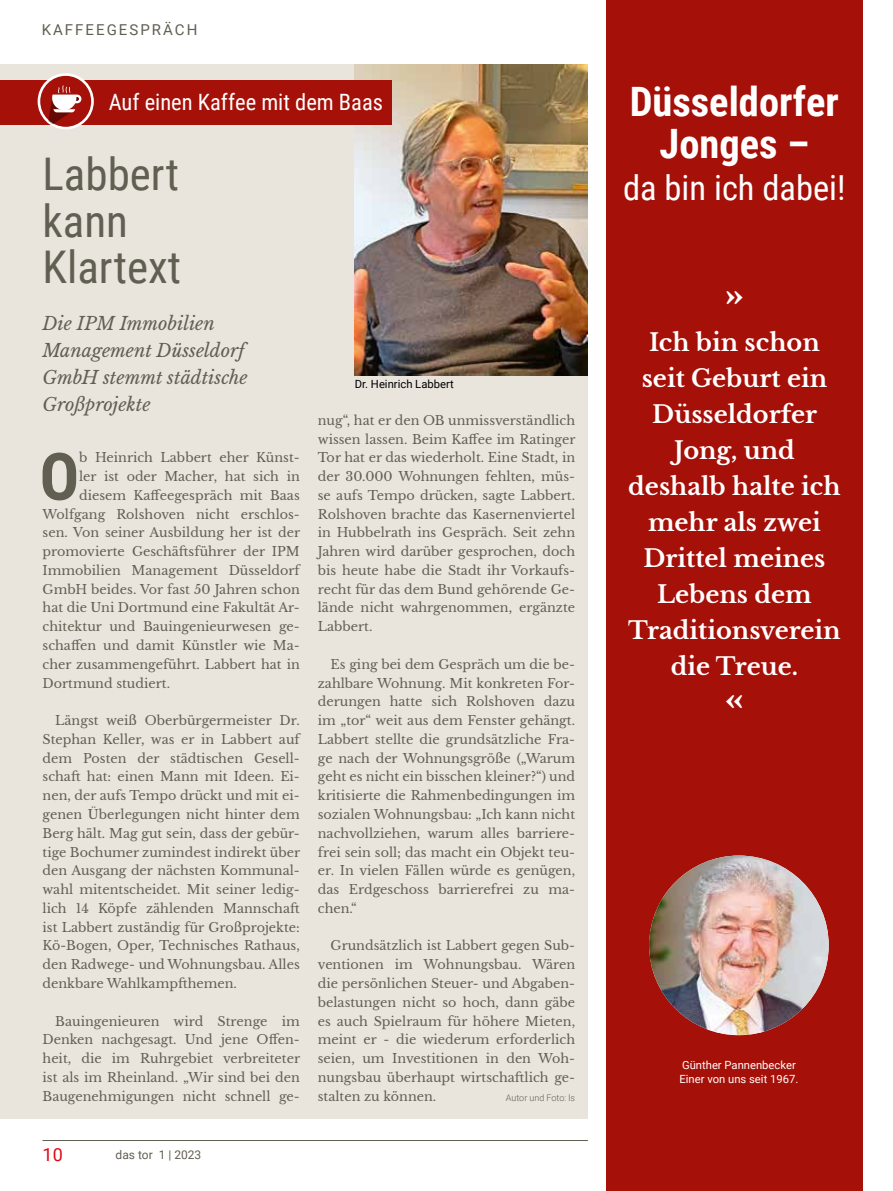
<style>
.page{position:relative;width:893px;height:1191px;background:#fff}
.page>*{position:absolute;margin:0;border:0;box-sizing:border-box;transform-origin:0 0}
.t1{font:700 65.55px "Roboto Condensed";color:#615e52}
.t2{font:45px/46.5px "Roboto Condensed";color:#615e52}
.t3{font:700 40.5px/42px "Roboto Condensed";color:#fff;text-align:center}
.t4{font:700 36px "Libre Baskerville";color:#fff}
.t5{font:34.5px "Roboto Condensed";color:#fff}
.t6{font:700 24px/36px "Libre Baskerville";color:#fff;text-align:center}
.t7{font:22.5px "Roboto Condensed";color:#fff}
.t8{font:italic 18px/27px "Libre Baskerville";color:#615e52}
.t9{font:18px "Roboto";color:#e30613}
.t10{font:15px "Roboto";letter-spacing:.135em;color:#615e52}
.t11{font:12.75px/18.8px "Libre Baskerville";color:#615e52;text-align:justify}
.t12{font:12px "Roboto";color:#615e52}
.t13{font:11.25px/13.5px "Roboto";color:#fff}
.t14{font:11.25px "Roboto";color:#000}
.t15{font:300 9px "Roboto";color:#615e52}
</style>
<div class="page">
<div style="left:0;top:64px;width:588px;height:1055px;background:#e9e5dd"></div>
<div style="left:606px;top:0;width:257px;height:1191px;background:#a51008"></div>
<img style="left:649px;top:855px;width:180px;height:180px;border-radius:90px">
<img style="left:354px;top:64px;width:234px;height:312px">
<div style="left:0;top:81px;width:392px;height:44px;background:#a51008"></div>
<svg style="left:37px;top:73px;width:58px;height:57px"></svg>
<hr style="left:43px;top:1140px;width:545px;height:1px;background:#615e52">
<p class="t10" style="left:42px;top:19px;width:157px">KAFFEEGESPRÄCH</p>
<h3 class="t7" style="left:109px;top:87px;width:276px">Auf einen Kaffee mit dem Baas</h3>
<h2 class="t2" style="left:43px;top:149px;width:140px">Labbert kann<br>Klartext</h2>
<h3 class="t8" style="left:43px;top:310px;width:207px">Die IPM Immobilien<br>Management Düsseldorf<br>GmbH stemmt städtische<br>Großprojekte</h3>
<h1 class="t1" style="left:40px;top:430px;width:41px">O</h1>
<p class="t11" style="left:79px;top:448px;width:222px">b Heinrich Labbert eher Künst-</p>
<p class="t11" style="left:79px;top:467px;width:222px">ler ist oder Macher, hat sich in</p>
<p class="t11" style="left:79px;top:486px;width:222px">diesem Kaffeegespräch mit Baas</p>
<p class="t11" style="left:43px;top:504px;width:259px">Wolfgang Rolshoven nicht erschlos-</p>
<p class="t11" style="left:43px;top:523px;width:259px">sen. Von seiner Ausbildung her ist der</p>
<p class="t11" style="left:43px;top:542px;width:259px">promovierte Geschäftsführer der IPM</p>
<p class="t11" style="left:43px;top:561px;width:259px">Immobilien Management Düsseldorf</p>
<p class="t11" style="left:43px;top:580px;width:259px">GmbH beides. Vor fast 50 Jahren schon</p>
<p class="t11" style="left:43px;top:598px;width:259px">hat die Uni Dortmund eine Fakultät Ar-</p>
<p class="t11" style="left:43px;top:617px;width:259px">chitektur und Bauingenieurwesen ge-</p>
<p class="t11" style="left:43px;top:636px;width:259px">schaffen und damit Künstler wie Ma-</p>
<p class="t11" style="left:43px;top:655px;width:259px">cher zusammengeführt. Labbert hat in</p>
<p class="t11" style="left:43px;top:673px;width:129px">Dortmund studiert.</p>
<p class="t11" style="left:43px;top:711px;width:259px;text-indent:13px">Längst weiß Oberbürgermeister Dr.<br>Stephan Keller, was er in Labbert auf dem Posten der städtischen Gesell&shy;schaft hat: einen Mann mit Ideen. Ei&shy;nen, der aufs Tempo drückt und mit ei&shy;genen Überlegungen nicht hinter dem Berg hält. Mag gut sein, dass der gebür&shy;tige Bochumer zumindest indirekt über den Ausgang der nächsten Kommunal&shy;wahl mitentscheidet. Mit seiner ledig&shy;lich 14 Köpfe zählenden Mannschaft ist Labbert zuständig für Großprojekte:<br>Kö-Bogen, Oper, Technisches Rathaus, den Radwege- und Wohnungsbau. Alles denkbare Wahlkampfthemen.</p>
<p class="t11" style="left:43px;top:1011px;width:259px;text-indent:13px">Bauingenieuren wird Strenge im Denken nachgesagt. Und jene Offen&shy;heit, die im Ruhrgebiet verbreiteter ist als im Rheinland. „Wir sind bei den Baugenehmigungen nicht schnell ge-</p>
<p class="t14" style="left:355px;top:376px;width:101px">Dr. Heinrich Labbert</p>
<p class="t11" style="left:318px;top:411px;width:259px">nug“, hat er den OB unmissverständlich wissen lassen. Beim Kaffee im Ratinger Tor hat er das wiederholt. Eine Stadt, in der 30.000 Wohnungen fehlten, müs&shy;se aufs Tempo drücken, sagte Labbert.<br>Rolshoven brachte das Kasernenviertel in Hubbelrath ins Gespräch. Seit zehn Jahren wird darüber gesprochen, doch bis heute habe die Stadt ihr Vorkaufs&shy;recht für das dem Bund gehörende Ge&shy;lände nicht wahrgenommen, ergänzte Labbert.</p>
<p class="t11" style="left:318px;top:655px;width:259px;text-indent:13px">Es ging bei dem Gespräch um die be&shy;zahlbare Wohnung. Mit konkreten For&shy;derungen hatte sich Rolshoven dazu im „tor“ weit aus dem Fenster gehängt.<br>Labbert stellte die grundsätzliche Fra&shy;ge nach der Wohnungsgröße („Warum geht es nicht ein bisschen kleiner?“) und kritisierte die Rahmenbedingungen im sozialen Wohnungsbau: „Ich kann nicht nachvollziehen, warum alles barriere&shy;frei sein soll; das macht ein Objekt teu&shy;er. In vielen Fällen würde es genügen, das Erdgeschoss barrierefrei zu ma&shy;chen.“</p>
<p class="t11" style="left:318px;top:936px;width:259px;text-indent:13px">Grundsätzlich ist Labbert gegen Sub&shy;ventionen im Wohnungsbau. Wären die persönlichen Steuer- und Abgaben&shy;belastungen nicht so hoch, dann gäbe es auch Spielraum für höhere Mieten, meint er - die wiederum erforderlich seien, um Investitionen in den Woh&shy;nungsbau überhaupt wirtschaftlich ge&shy;stalten zu können.</p>
<p class="t15" style="left:506px;top:1091px;width:71px">Autor und Foto: ls</p>
<h3 class="t9" style="left:43px;top:1141px;width:22px">10</h3>
<p class="t12" style="left:116px;top:1146px;width:87px">das tor 1 | 2023</p>
<h3 class="t3" style="left:630px;top:79px;width:211px">Düsseldorfer<br>Jonges –</h3>
<h3 class="t5" style="left:623px;top:164px;width:224px">da bin ich dabei!</h3>
<h3 class="t4" style="left:724px;top:272px;width:21px">»</h3>
<h3 class="t6" style="left:628px;top:324px;width:214px">Ich bin schon seit Geburt ein<br>Düsseldorfer<br>Jong, und deshalb halte ich mehr als zwei<br>Drittel meines<br>Lebens dem<br>Traditionsverein die Treue.</h3>
<h3 class="t4" style="left:724px;top:676px;width:21px">«</h3>
<p class="t13" style="left:679px;top:1058px;width:120px">Günther Pannenbecker<br>Einer von uns seit 1967.</p>
</div>
